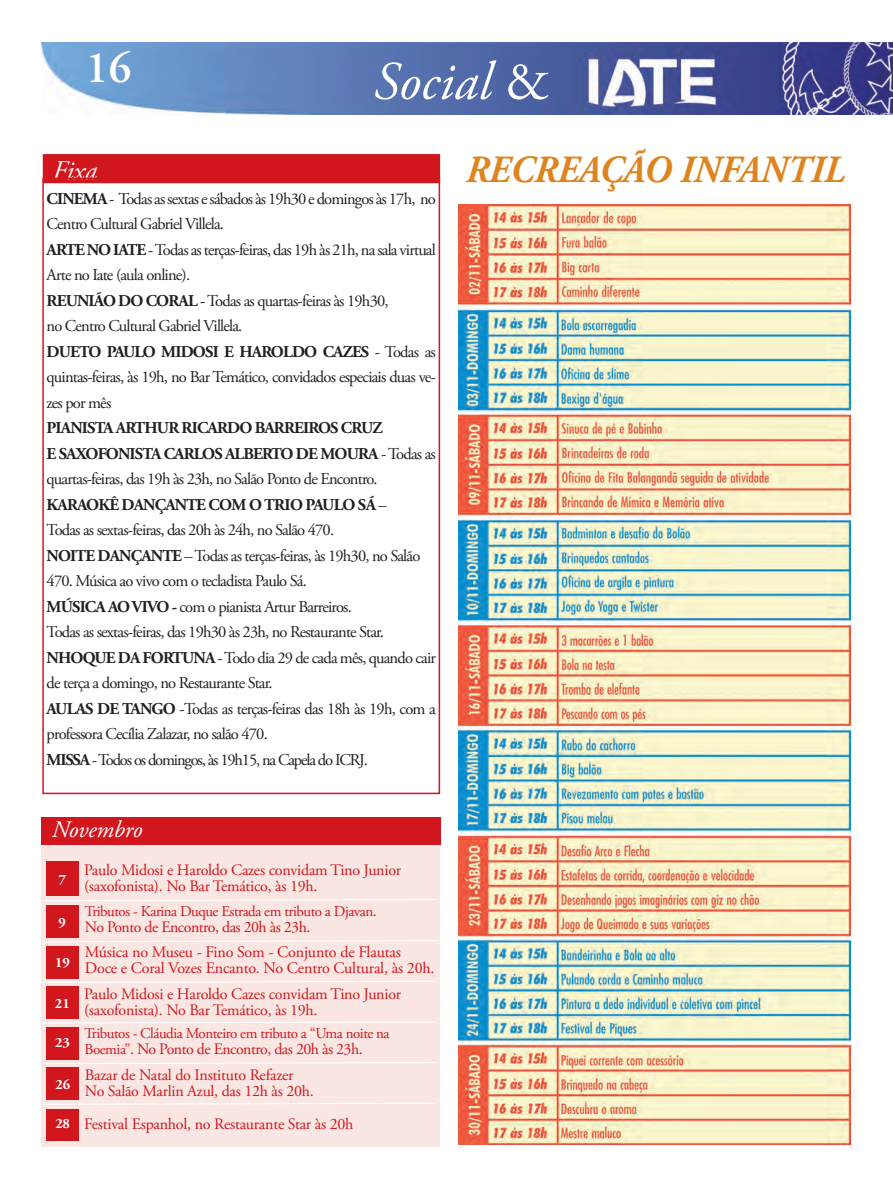
<style>
.page{position:relative;width:893px;height:1191px;background:#fff}
.page>*{position:absolute;margin:0;border:0;box-sizing:border-box;transform-origin:0 0}
.t1{font:italic 54px "Adobe Garamond Pro";color:#fff}
.t2{font:600 45px "Adobe Garamond Pro";color:#fff}
.t3{font:italic 700 38.4px "Adobe Garamond Pro";color:#de831d;scale:.95 1}
.t4{font:italic 27px "Adobe Garamond Pro";color:#fff}
.t5{font:italic 23.85px "Adobe Garamond Pro";letter-spacing:-.005em;color:#fff}
.t6{font:16.5px/25.5px "Adobe Garamond Pro";letter-spacing:-.05em;color:#231f20}
.t7{font:700 16.5px "Adobe Garamond Pro";letter-spacing:-.05em;color:#231f20}
.t8{font:16.5px "Adobe Garamond Pro";letter-spacing:-.07em;color:#231f20}
.t9{font:16.05px/16px "Adobe Garamond Pro";letter-spacing:-.015em;color:#d1161e}
.t10{font:15.9px "Adobe Garamond Pro";letter-spacing:-.03em;color:#d1161e}
.t11{font:15px "Adobe Garamond Pro";letter-spacing:-.03em;color:#d1161e}
.t12{font:700 14.25px "Adobe Garamond Pro";color:#fff}
.s1{font-style:normal}
.s2{font-weight:700}
.s3{font-weight:400}
.s4{font-size:16.05px}
.s5{font-size:15px}
</style>
<div class="page">
<img style="left:42px;top:43px;width:850px;height:72px">
<div style="left:42px;top:818px;width:398px;height:328px;background:#fae6e2"></div>
<div style="left:43px;top:154px;width:397px;height:29px;background:#d1161e;border:2px solid #d1161e"></div>
<div style="left:42px;top:178px;width:398px;height:616px;border:2px solid #d1161e"></div>
<div style="left:42px;top:817px;width:399px;height:27px;background:#d1161e"></div>
<img style="left:458px;top:204px;width:392px;height:941px">
<div style="left:46px;top:986px;width:33px;height:33px;background:#d1161e"></div>
<svg style="left:43px;top:1062px;width:393px;height:2px"></svg>
<svg style="left:43px;top:899px;width:393px;height:2px"></svg>
<div style="left:46px;top:1067px;width:33px;height:33px;background:#d1161e"></div>
<svg style="left:41px;top:1102px;width:395px;height:3px"></svg>
<div style="left:46px;top:1027px;width:33px;height:33px;background:#d1161e"></div>
<svg style="left:41px;top:1021px;width:395px;height:3px"></svg>
<svg style="left:44px;top:940px;width:393px;height:2px"></svg>
<div style="left:46px;top:1109px;width:33px;height:32px;background:#d1161e"></div>
<div style="left:46px;top:946px;width:33px;height:33px;background:#d1161e"></div>
<svg style="left:41px;top:980px;width:395px;height:4px"></svg>
<div style="left:46px;top:905px;width:33px;height:33px;background:#d1161e"></div>
<div style="left:46px;top:862px;width:33px;height:34px;background:#d1161e"></div>
<h2 class="t2" style="left:86px;top:41px;width:47px">16</h2>
<p class="t1" style="left:373px;top:49px;width:177px">Social <span class="s1">&amp;</span></p>
<p class="t4" style="left:52px;top:155px;width:46px">Fixa</p>
<p class="t6" style="left:47px;top:186px;width:391px"><span class="s2">CINEMA</span> - Todas as sextas e sábados às 19h30 e domingos às 17h, no<br>Centro Cultural Gabriel Villela.</p>
<p class="t6" style="left:47px;top:237px;width:391px"><span class="s2">ARTE NO IATE</span> - Todas as terças-feiras, das 19h às 21h, na sala virtual<br>Arte no Iate (aula online).</p>
<p class="t6" style="left:47px;top:288px;width:343px"><span class="s2">REUNIÃO DO CORAL</span> - Todas as quartas-feiras às 19h30,</p>
<p class="t6" style="left:47px;top:314px;width:197px">no Centro Cultural Gabriel Villela.</p>
<p class="t6" style="left:47px;top:339px;width:391px;text-align:justify"><span class="s2">DUETO PAULO MIDOSI E HAROLDO CAZES</span> - Todas as quintas-feiras, às 19h, no Bar Temático, convidados especiais duas ve&shy;zes por mês</p>
<p class="t7" style="left:47px;top:418px;width:337px">PIANISTA ARTHUR RICARDO BARREIROS CRUZ</p>
<p class="t6" style="left:47px;top:441px;width:391px"><span class="s2">E SAXOFONISTA CARLOS ALBERTO DE MOURA</span> - Todas as quartas-feiras, das 19h às 23h, no Salão Ponto de Encontro.</p>
<p class="t7" style="left:47px;top:495px;width:342px">KARAOKÊ DANÇANTE COM O TRIO PAULO SÁ <span class="s3">–</span></p>
<p class="t6" style="left:47px;top:518px;width:289px">Todas as sextas-feiras, das 20h às 24h, no Salão 470.</p>
<p class="t6" style="left:47px;top:543px;width:375px"><span class="s2">NOITE DANÇANTE</span> – Todas as terças-feiras, às 19h30, no Salão<br>470. Música ao vivo com o tecladista Paulo Sá.</p>
<p class="t6" style="left:47px;top:594px;width:307px"><span class="s2">MÚSICA AO VIVO -</span> com o pianista Artur Barreiros.</p>
<p class="t6" style="left:47px;top:620px;width:339px">Todas as sextas-feiras, das 19h30 às 23h, no Restaurante Star.</p>
<p class="t6" style="left:47px;top:645px;width:391px"><span class="s2">NHOQUE DA FORTUNA</span> - Todo dia 29 de cada mês, quando cair de terça a domingo, no Restaurante Star.</p>
<p class="t6" style="left:47px;top:696px;width:391px"><span class="s2">AULAS DE TANGO</span> -Todas as terças-feiras das 18h às 19h, com a professora Cecília Zalazar, no salão 470.</p>
<p class="t8" style="left:47px;top:750px;width:323px"><span class="s2">MISSA</span> - Todos os domingos, às 19h15, na Capela do ICRJ.</p>
<p class="t5" style="left:52px;top:815px;width:92px">Novembro</p>
<p class="t12" style="left:59px;top:872px;width:9px">7</p>
<p class="t12" style="left:59px;top:914px;width:9px">9</p>
<p class="t12" style="left:55px;top:954px;width:16px">19</p>
<p class="t12" style="left:55px;top:995px;width:16px">21</p>
<p class="t12" style="left:55px;top:1035px;width:16px">23</p>
<p class="t12" style="left:55px;top:1076px;width:16px">26</p>
<p class="t12" style="left:55px;top:1116px;width:16px">28</p>
<p class="t9" style="left:84px;top:862px;width:318px">Paulo Midosi e Haroldo Cazes convidam Tino Junior</p>
<p class="t10" style="left:84px;top:876px;width:235px"><span class="s4">(saxofonista).</span> No Bar Temático, às 19h.</p>
<p class="t11" style="left:85px;top:902px;width:293px">Tributos - Karina Duque Estrada em tributo a Djavan<span class="s4">.</span></p>
<p class="t10" style="left:85px;top:918px;width:227px">No Ponto de Encontro, das 20h às 23h.</p>
<p class="t9" style="left:85px;top:945px;width:351px">Música no Museu - Fino Som - Conjunto de Flautas<br>Doce e Coral Vozes Encanto. No Centro Cultural, às 20h.</p>
<p class="t9" style="left:84px;top:986px;width:318px">Paulo Midosi e Haroldo Cazes convidam Tino Junior</p>
<p class="t10" style="left:84px;top:1000px;width:235px"><span class="s4">(saxofonista).</span> No Bar Temático, às 19h.</p>
<p class="t11" style="left:84px;top:1024px;width:307px">Tributos - Cláudia Monteiro em tributo a “Uma noite na</p>
<p class="t10" style="left:84px;top:1040px;width:280px"><span class="s5">Boemia”</span><span class="s4">.</span> No Ponto de Encontro, das 20h às 23h.</p>
<p class="t9" style="left:85px;top:1067px;width:210px">Bazar de Natal do Instituto Refazer</p>
<p class="t10" style="left:85px;top:1081px;width:230px">No Salão Marlin Azul, das 12h às 20h.</p>
<p class="t9" style="left:84px;top:1116px;width:271px">Festival Espanhol, no Restaurante Star às 20h</p>
<p class="t3" style="left:466px;top:147px;width:400px">RECREAÇÃO INFANTIL</p>
</div>
